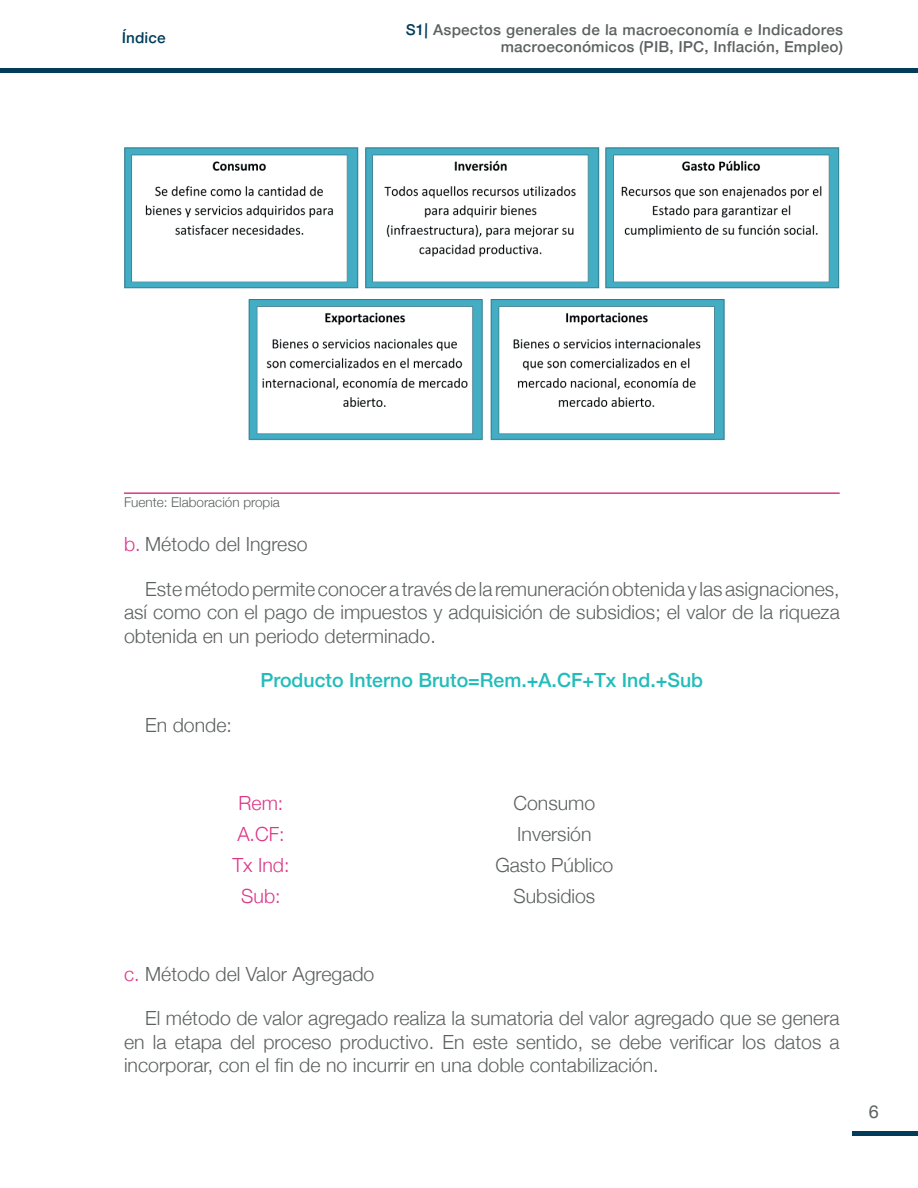
<style>
.page{position:relative;width:918px;height:1188px;background:#fff}
.page>*{position:absolute;margin:0;border:0;box-sizing:border-box;transform-origin:0 0}
.t1{font:300 19.5px/23.4px "Helvetica Neue";color:#5d6161;text-align:justify}
.t2{font:500 19.5px "Helvetica Neue";color:#22bcba}
.t3{font:300 19.5px "Helvetica Neue";color:#dc3787}
.t4{font:18px "Helvetica Neue";color:#5d6161}
.t5{font:500 15.15px/16px "Helvetica Neue";color:#5d6162;text-align:right}
.t6{font:500 15.15px "Helvetica Neue";color:#013d5a}
.t7{font:300 13.5px "Helvetica Neue";color:#5d6161}
.s1{color:#013d5a}
.s2{color:#dc3787}
</style>
<div class="page">
<img style="left:124px;top:148px;width:716px;height:293px">
<hr style="left:124px;top:492px;width:716px;height:2px;background:#dc3787">
<div style="left:0;top:68px;width:918px;height:5px;background:#013d5a"></div>
<div style="left:853px;top:1131px;width:65px;height:5px;background:#013d5a"></div>
<p class="t6" style="left:122px;top:25px;width:45px;rotate:1deg">Índice</p>
<p class="t5" style="left:406px;top:17px;width:439px;rotate:1deg"><span class="s1">S1|</span> Aspectos generales de la macroeconomía e Indicadores macroeconómicos (PIB, IPC, Inflación, Empleo)</p>
<p class="t7" style="left:124px;top:491px;width:157px">Fuente: Elaboración propia</p>
<p class="t1" style="left:124px;top:531px;width:185px"><span class="s2">b.</span> Método del Ingreso</p>
<p class="t1" style="left:124px;top:576px;width:717px;text-indent:21px">Este método permite conocer a través de la remuneración obtenida y las asignaciones, así como con el pago de impuestos y adquisición de subsidios; el valor de la riqueza obtenida en un periodo determinado.</p>
<p class="t2" style="left:261px;top:665px;width:444px">Producto Interno Bruto=Rem.+A.CF+Tx Ind.+Sub</p>
<p class="t1" style="left:145px;top:712px;width:88px">En donde:</p>
<p class="t3" style="left:239px;top:787px;width:46px">Rem:</p>
<p class="t1" style="left:513px;top:790px;width:83px">Consumo</p>
<p class="t3" style="left:237px;top:818px;width:49px">A.CF:</p>
<p class="t1" style="left:517px;top:821px;width:76px">Inversión</p>
<p class="t3" style="left:232px;top:849px;width:59px">Tx Ind:</p>
<p class="t1" style="left:495px;top:852px;width:120px">Gasto Público</p>
<p class="t3" style="left:241px;top:880px;width:41px">Sub:</p>
<p class="t1" style="left:513px;top:883px;width:83px">Subsidios</p>
<p class="t1" style="left:124px;top:960px;width:252px"><span class="s2">c.</span> Método del Valor Agregado</p>
<p class="t1" style="left:124px;top:1005px;width:717px;text-indent:21px">El método de valor agregado realiza la sumatoria del valor agregado que se genera en la etapa del proceso productivo. En este sentido, se debe verificar los datos a incorporar, con el fin de no incurrir en una doble contabilización.</p>
<p class="t4" style="left:869px;top:1099px;width:12px">6</p>
</div>
